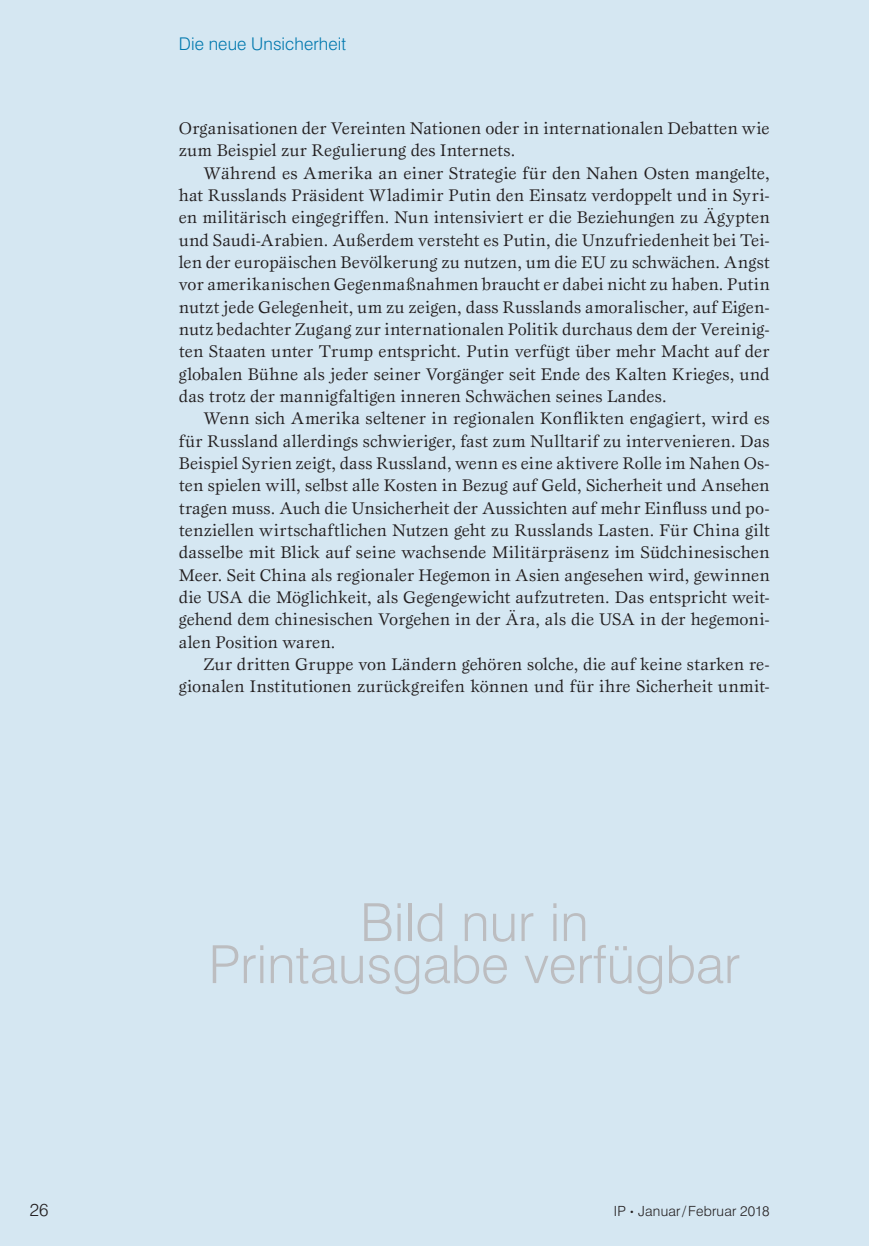
<style>
.page{position:relative;width:869px;height:1246px;background:#fff}
.page>*{position:absolute;margin:0;border:0;box-sizing:border-box;transform-origin:0 0}
.t1{font:300 52.5px/42px "Swiss 721 BT";color:#bcbdc0;text-align:center}
.Fließtext_Einzug{font:17.5px/22.4px "Esprit Std";letter-spacing:.005em;color:#231f20;text-align:justify}
.t2{font:300 17.5px "Swiss 721 BT";letter-spacing:.005em;color:#0078ae}
.t3{font:300 17.5px "Swiss 721 BT";color:#231f20}
.t4{font:300 14px "Swiss 721 BT";letter-spacing:.015em;color:#231f20}
.s1{font-size:8.4px}
</style>
<div class="page">
<div style="left:0;top:0;width:868px;height:1245px;background:#d5e7f2"></div>
<p class="t2" style="left:179px;top:33px;width:169px">Die neue Unsicherheit</p>
<p class="Fließtext_Einzug" style="left:179px;top:117px;width:592px">Organisationen der Vereinten Nationen oder in internationalen Debatten wie zum Beispiel zur Regulierung des Internets.</p>
<p class="Fließtext_Einzug" style="left:179px;top:161px;width:592px;text-indent:25px">Während es Amerika an einer Strategie für den Nahen Osten mangelte, hat Russlands Präsident Wladimir Putin den Einsatz verdoppelt und in Syri&shy;en militärisch eingegriffen. Nun intensiviert er die Beziehungen zu Ägypten und Saudi-Arabien. Außerdem versteht es Putin, die Unzufriedenheit bei Tei&shy;len der europäischen Bevölkerung zu nutzen, um die EU zu schwächen. Angst vor amerikanischen Gegenmaßnahmen braucht er dabei nicht zu haben. Putin nutzt jede Gelegenheit, um zu zeigen, dass Russlands amoralischer, auf Eigen&shy;nutz bedachter Zugang zur internationalen Politik durchaus dem der Vereinig&shy;ten Staaten unter Trump entspricht. Putin verfügt über mehr Macht auf der globalen Bühne als jeder seiner Vorgänger seit Ende des Kalten Krieges, und das trotz der mannigfaltigen inneren Schwächen seines Landes.</p>
<p class="Fließtext_Einzug" style="left:179px;top:407px;width:592px;text-indent:25px">Wenn sich Amerika seltener in regionalen Konflikten engagiert, wird es für Russland allerdings schwieriger, fast zum Nulltarif zu intervenieren. Das Beispiel Syrien zeigt, dass Russland, wenn es eine aktivere Rolle im Nahen Os&shy;ten spielen will, selbst alle Kosten in Bezug auf Geld, Sicherheit und Ansehen tragen muss. Auch die Unsicherheit der Aussichten auf mehr Einfluss und po&shy;tenziellen wirtschaftlichen Nutzen geht zu Russlands Lasten. Für China gilt dasselbe mit Blick auf seine wachsende Militärpräsenz im Südchinesischen Meer. Seit China als regionaler Hegemon in Asien angesehen wird, gewinnen die USA die Möglichkeit, als Gegengewicht aufzutreten. Das entspricht weit&shy;gehend dem chinesischen Vorgehen in der Ära, als die USA in der hegemoni&shy;alen Position waren.</p>
<p class="Fließtext_Einzug" style="left:179px;top:652px;width:592px;text-align:right">Zur dritten Gruppe von Ländern gehören solche, die auf keine starken re&shy;gionalen Institutionen zurückgreifen können und für ihre Sicherheit unmit-</p>
<p class="t1" style="left:208px;top:900px;width:533px">Bild nur in<br>Printausgabe verfügbar</p>
<p class="t3" style="left:30px;top:1198px;width:20px">26</p>
<p class="t4" style="left:613px;top:1202px;width:157px">IP <span class="s1">•</span> Januar/Februar 2018</p>
</div>
